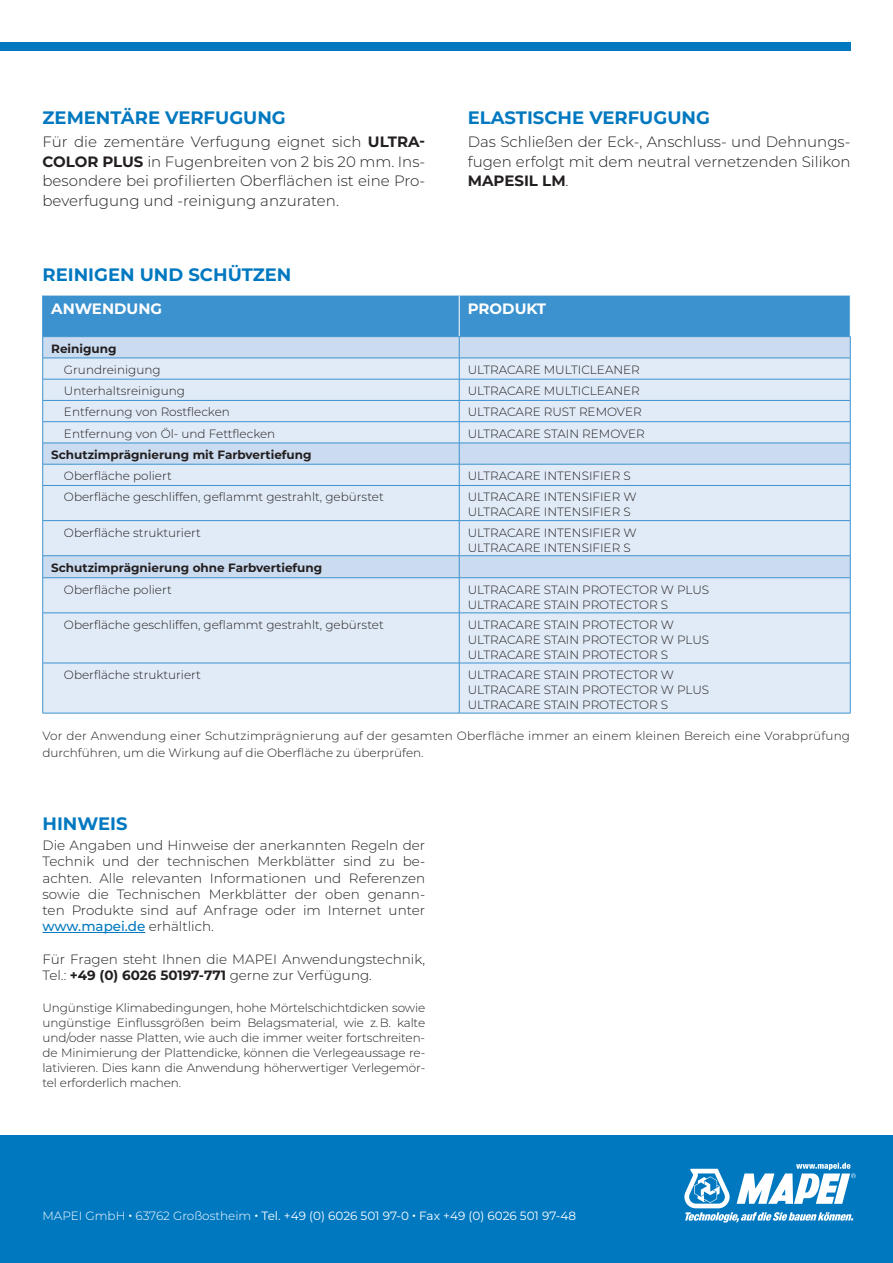
<style>
.page{position:relative;width:893px;height:1263px;background:#fff}
.page>*{position:absolute;margin:0;border:0;box-sizing:border-box;transform-origin:0 0}
.t1{font:700 18px "Montserrat";color:#0078c0}
.t2{font:300 15px/19.5px "Montserrat";color:#231f20;text-align:justify}
.t3{font:700 15px "Montserrat";color:#fff}
.t4{font:300 13.5px/16.2px "Montserrat";color:#231f20;text-align:justify}
.t5{font:300 12px/15px "Montserrat";color:#231f20}
.t6{font:700 12px "Montserrat";color:#231f20}
.t7{font:12px "Montserrat";color:#fff}
.s1{font-weight:700}
.s2{font-weight:500;color:#0078c0}
.s3{font-weight:300}
</style>
<div class="page">
<div style="left:0;top:1135px;width:893px;height:128px;background:#0078c0"></div>
<svg style="left:684px;top:1163px;width:172px;height:59px"></svg>
<div style="left:0;top:43px;width:850px;height:8px;background:#0078c0"></div>
<hr style="left:43px;top:932px;width:102px;height:1px;background:#0078c0">
<svg style="left:43px;top:486px;width:807px;height:227px;background:#dde8f5"></svg>
<svg style="left:42px;top:296px;width:809px;height:189px;background:#b3d1eb"></svg>
<hr style="left:43px;top:485px;width:416px;height:1px;background:#3c92cf">
<hr style="left:42px;top:486px;width:1px;height:34px;background:#3c92cf">
<hr style="left:459px;top:485px;width:391px;height:1px;background:#3c92cf">
<hr style="left:459px;top:486px;width:1px;height:34px;background:#3c92cf">
<hr style="left:850px;top:486px;width:1px;height:34px;background:#3c92cf">
<hr style="left:43px;top:520px;width:416px;height:1px;background:#3c92cf">
<hr style="left:42px;top:521px;width:1px;height:34px;background:#3c92cf">
<hr style="left:459px;top:520px;width:391px;height:1px;background:#3c92cf">
<hr style="left:459px;top:521px;width:1px;height:34px;background:#3c92cf">
<hr style="left:850px;top:521px;width:1px;height:34px;background:#3c92cf">
<hr style="left:43px;top:555px;width:416px;height:1px;background:#3c92cf">
<svg style="left:42px;top:556px;width:1px;height:21px"></svg>
<hr style="left:459px;top:555px;width:391px;height:1px;background:#3c92cf">
<svg style="left:459px;top:556px;width:1px;height:21px"></svg>
<svg style="left:850px;top:556px;width:1px;height:21px"></svg>
<hr style="left:43px;top:577px;width:416px;height:1px;background:#3c92cf">
<hr style="left:42px;top:578px;width:1px;height:35px;background:#3c92cf">
<hr style="left:459px;top:577px;width:391px;height:1px;background:#3c92cf">
<hr style="left:459px;top:578px;width:1px;height:35px;background:#3c92cf">
<hr style="left:850px;top:578px;width:1px;height:35px;background:#3c92cf">
<hr style="left:43px;top:613px;width:416px;height:1px;background:#3c92cf">
<hr style="left:42px;top:613px;width:1px;height:50px;background:#3c92cf">
<hr style="left:459px;top:613px;width:391px;height:1px;background:#3c92cf">
<hr style="left:459px;top:613px;width:1px;height:50px;background:#3c92cf">
<hr style="left:850px;top:613px;width:1px;height:50px;background:#3c92cf">
<hr style="left:43px;top:663px;width:416px;height:1px;background:#3c92cf">
<hr style="left:42px;top:663px;width:1px;height:50px;background:#3c92cf">
<hr style="left:459px;top:663px;width:391px;height:1px;background:#3c92cf">
<hr style="left:459px;top:663px;width:1px;height:50px;background:#3c92cf">
<hr style="left:850px;top:663px;width:1px;height:50px;background:#3c92cf">
<hr style="left:43px;top:713px;width:416px;height:1px;background:#3c92cf">
<hr style="left:459px;top:713px;width:391px;height:1px;background:#3c92cf">
<h1 class="t1" style="left:43px;top:104px;width:245px">ZEMENTÄRE VERFUGUNG</h1>
<p class="t2" style="left:43px;top:132px;width:384px">Für die zementäre Verfugung eignet sich <span class="s1">ULTRA-COLOR PLUS</span> in Fugenbreiten von 2 bis 20 mm. Ins&shy;besondere bei profilierten Oberflächen ist eine Pro&shy;beverfugung und -reinigung anzuraten.</p>
<h1 class="t1" style="left:468px;top:104px;width:244px">ELASTISCHE VERFUGUNG</h1>
<p class="t2" style="left:468px;top:132px;width:384px">Das Schließen der Eck-, Anschluss- und Dehnungs&shy;fugen erfolgt mit dem neutral vernetzenden Silikon <span class="s1">MAPESIL LM</span>.</p>
<h1 class="t1" style="left:43px;top:262px;width:250px">REINIGEN UND SCHÜTZEN</h1>
<p class="t3" style="left:51px;top:298px;width:112px">ANWENDUNG</p>
<p class="t3" style="left:468px;top:298px;width:80px">PRODUKT</p>
<p class="t6" style="left:51px;top:340px;width:67px">Reinigung</p>
<p class="t5" style="left:64px;top:362px;width:98px">Grundreinigung</p>
<p class="t5" style="left:468px;top:362px;width:174px">ULTRACARE MULTICLEANER</p>
<p class="t5" style="left:64px;top:383px;width:123px">Unterhaltsreinigung</p>
<p class="t5" style="left:468px;top:383px;width:174px">ULTRACARE MULTICLEANER</p>
<p class="t5" style="left:64px;top:404px;width:167px">Entfernung von Rostflecken</p>
<p class="t5" style="left:468px;top:404px;width:175px">ULTRACARE RUST REMOVER</p>
<p class="t5" style="left:64px;top:425px;width:213px">Entfernung von Öl- und Fettflecken</p>
<p class="t5" style="left:468px;top:425px;width:179px">ULTRACARE STAIN REMOVER</p>
<p class="t6" style="left:51px;top:446px;width:262px">Schutzimprägnierung mit Farbvertiefung</p>
<p class="t5" style="left:64px;top:468px;width:109px">Oberfläche poliert</p>
<p class="t5" style="left:468px;top:468px;width:164px">ULTRACARE INTENSIFIER S</p>
<p class="t5" style="left:64px;top:489px;width:321px">Oberfläche geschliffen, geflammt gestrahlt, gebürstet</p>
<p class="t5" style="left:468px;top:489px;width:170px">ULTRACARE INTENSIFIER W<br>ULTRACARE INTENSIFIER S</p>
<p class="t5" style="left:64px;top:524px;width:138px">Oberfläche strukturiert</p>
<p class="t5" style="left:468px;top:524px;width:170px">ULTRACARE INTENSIFIER W<br>ULTRACARE INTENSIFIER S</p>
<p class="t6" style="left:51px;top:559px;width:273px">Schutzimprägnierung ohne Farbvertiefung</p>
<p class="t5" style="left:64px;top:581px;width:109px">Oberfläche poliert</p>
<p class="t5" style="left:468px;top:581px;width:243px">ULTRACARE STAIN PROTECTOR W PLUS<br>ULTRACARE STAIN PROTECTOR S</p>
<p class="t5" style="left:64px;top:617px;width:321px">Oberfläche geschliffen, geflammt gestrahlt, gebürstet</p>
<p class="t5" style="left:468px;top:617px;width:243px">ULTRACARE STAIN PROTECTOR W<br>ULTRACARE STAIN PROTECTOR W PLUS<br>ULTRACARE STAIN PROTECTOR S</p>
<p class="t5" style="left:64px;top:667px;width:138px">Oberfläche strukturiert</p>
<p class="t5" style="left:468px;top:667px;width:243px">ULTRACARE STAIN PROTECTOR W<br>ULTRACARE STAIN PROTECTOR W PLUS<br>ULTRACARE STAIN PROTECTOR S</p>
<p class="t5" style="left:43px;top:727px;width:809px;line-height:16.5px">Vor der Anwendung einer Schutzimprägnierung auf der gesamten Oberfläche immer an einem kleinen Bereich eine Vorabprüfung durchführen, um die Wirkung auf die Oberfläche zu überprüfen.</p>
<h1 class="t1" style="left:43px;top:810px;width:87px">HINWEIS</h1>
<p class="t4" style="left:43px;top:837px;width:384px">Die Angaben und Hinweise der anerkannten Regeln der Technik und der technischen Merkblätter sind zu be&shy;achten. Alle relevanten Informationen und Referenzen sowie die Technischen Merkblätter der oben genann&shy;ten Produkte sind auf Anfrage oder im Internet unter <span class="s2">www.mapei.de</span> erhältlich.</p>
<p class="t4" style="left:43px;top:950px;width:384px">Für Fragen steht Ihnen die MAPEI Anwendungstechnik,<br>Tel.: <span class="s1">+49 (0) 6026 50197-771</span> gerne zur Verfügung.</p>
<p class="t5" style="left:43px;top:1000px;width:384px;text-align:justify">Ungünstige Klimabedingungen, hohe Mörtelschichtdicken sowie ungünstige Einflussgrößen beim Belagsmaterial, wie z. B. kalte und/oder nasse Platten, wie auch die immer weiter fortschreiten&shy;de Minimierung der Plattendicke, können die Verlegeaussage re&shy;lativieren. Dies kann die Anwendung höherwertiger Verlegemör&shy;tel erforderlich machen.</p>
<p class="t7" style="left:43px;top:1208px;width:535px"><span class="s3">MAPEI GmbH</span> <span class="s1">∙</span> <span class="s3">63762 Großostheim</span> <span class="s1">∙</span> Tel. +49 (0) 6026 501 97-0 <span class="s1">∙</span> Fax +49 (0) 6026 501 97-48</p>
</div>
